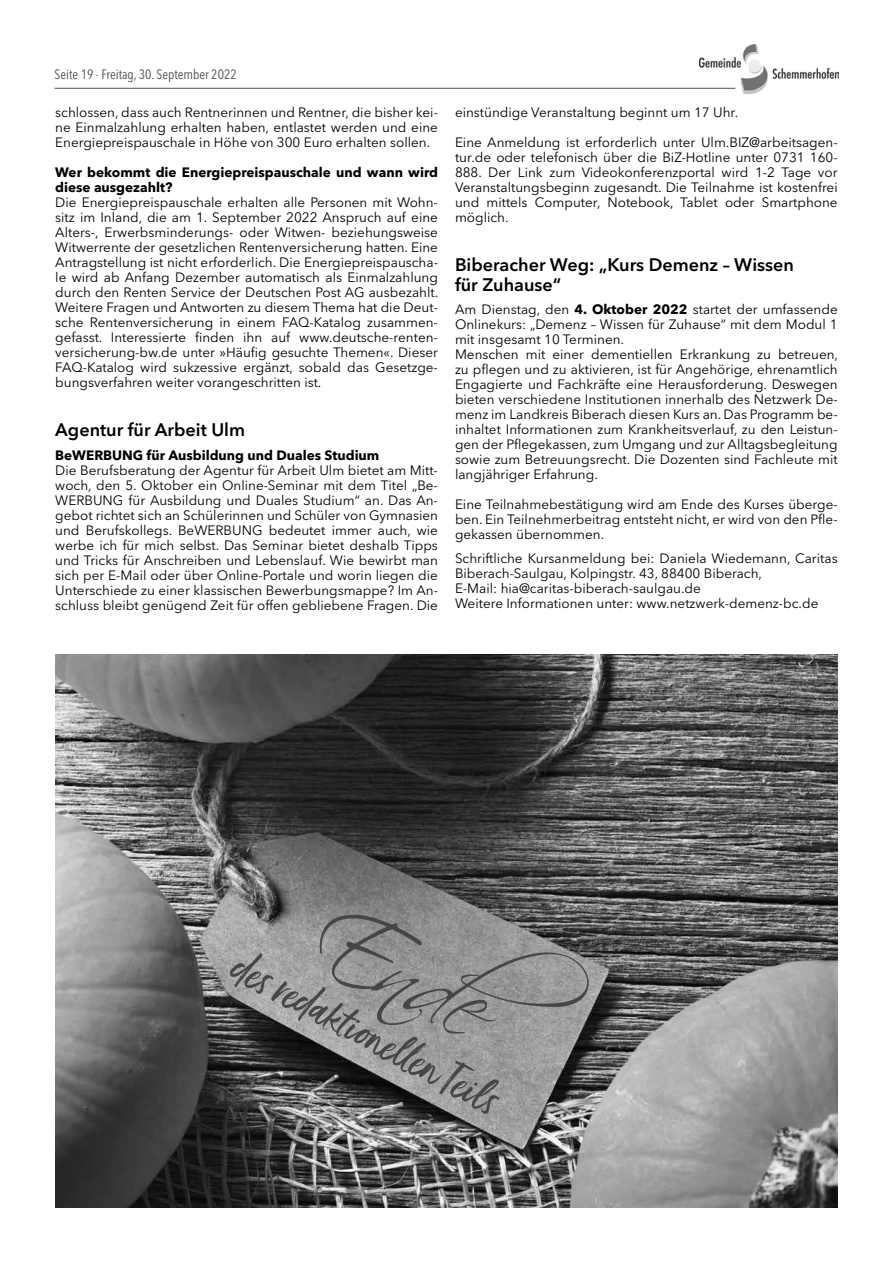
<style>
.page{position:relative;width:893px;height:1263px;background:#fff}
.page>*{position:absolute;margin:0;border:0;box-sizing:border-box;transform-origin:0 0}
.t1{font:101.85px "Scriptina Pro";color:#464547}
.t2{font:42.45px "Ernestand Emily";color:#464547}
.t3{font:600 18px/19.5px "Avenir Next W1 G";color:#000}
.t4{font:13.5px/15px "Avenir Next W1 G";color:#000;text-align:justify}
.t5{font:700 13.5px/15px "Avenir Next W1 G";color:#000}
.t6{font:condensed 13.5px "Avenir Next W1 G";color:#4d4d4f}
.s1{font-weight:700}
</style>
<div class="page">
<img style="left:699px;top:44px;width:139px;height:50px">
<hr style="left:55px;top:88px;width:680px;height:1px;background:#4d4d4f">
<img style="left:55px;top:655px;width:783px;height:552px">
<p class="t6" style="left:55px;top:63px;width:184px">Seite 19 · Freitag, 30. September 2022</p>
<p class="t4" style="left:55px;top:103px;width:384px">schlossen, dass auch Rentnerinnen und Rentner, die bisher kei&shy;ne Einmalzahlung erhalten haben, entlastet werden und eine Energiepreispauschale in Höhe von 300 Euro erhalten sollen.</p>
<p class="t5" style="left:55px;top:163px;width:384px">Wer bekommt die Energiepreispauschale und wann wird diese ausgezahlt?</p>
<p class="t4" style="left:55px;top:193px;width:385px">Die Energiepreispauschale erhalten alle Personen mit Wohn&shy;sitz im Inland, die am 1. September 2022 Anspruch auf eine Alters-, Erwerbsminderungs- oder Witwen- beziehungsweise Witwerrente der gesetzlichen Rentenversicherung hatten. Eine Antragstellung ist nicht erforderlich. Die Energiepreispauscha&shy;le wird ab Anfang Dezember automatisch als Einmalzahlung durch den Renten Service der Deutschen Post AG ausbezahlt.<br>Weitere Fragen und Antworten zu diesem Thema hat die Deut&shy;sche Rentenversicherung in einem FAQ-Katalog zusammen&shy;gefasst. Interessierte finden ihn auf www.deutsche-renten&shy;versicherung-bw.de unter »Häufig gesuchte Themen«. Dieser FAQ-Katalog wird sukzessive ergänzt, sobald das Gesetzge&shy;bungsverfahren weiter vorangeschritten ist.</p>
<h3 class="t3" style="left:55px;top:418px;width:191px">Agentur für Arbeit Ulm</h3>
<p class="t5" style="left:55px;top:446px;width:326px">BeWERBUNG für Ausbildung und Duales Studium</p>
<p class="t4" style="left:55px;top:461px;width:384px">Die Berufsberatung der Agentur für Arbeit Ulm bietet am Mitt&shy;woch, den 5. Oktober ein Online-Seminar mit dem Titel „Be-WERBUNG für Ausbildung und Duales Studium“ an. Das An&shy;gebot richtet sich an Schülerinnen und Schüler von Gymnasien und Berufskollegs. BeWERBUNG bedeutet immer auch, wie werbe ich für mich selbst. Das Seminar bietet deshalb Tipps und Tricks für Anschreiben und Lebenslauf. Wie bewirbt man sich per E-Mail oder über Online-Portale und worin liegen die Unterschiede zu einer klassischen Bewerbungsmappe? Im An&shy;schluss bleibt genügend Zeit für offen gebliebene Fragen. Die</p>
<p class="t4" style="left:455px;top:103px;width:285px">einstündige Veranstaltung beginnt um 17 Uhr.</p>
<p class="t4" style="left:455px;top:133px;width:384px">Eine Anmeldung ist erforderlich unter Ulm.BIZ@arbeitsagen&shy;tur.de oder telefonisch über die BiZ-Hotline unter 0731 160- 888. Der Link zum Videokonferenzportal wird 1-2 Tage vor Veranstaltungsbeginn zugesandt. Die Teilnahme ist kostenfrei und mittels Computer, Notebook, Tablet oder Smartphone möglich.</p>
<h3 class="t3" style="left:455px;top:253px;width:340px">Biberacher Weg: „Kurs Demenz – Wissen für Zuhause“</h3>
<p class="t4" style="left:455px;top:301px;width:385px;text-align:left">Am Dienstag, den <span class="s1">4. Oktober 2022</span> startet der umfassende Onlinekurs: „Demenz – Wissen für Zuhause“ mit dem Modul 1 mit insgesamt 10 Terminen.<br>Menschen mit einer dementiellen Erkrankung zu betreuen, zu pflegen und zu aktivieren, ist für Angehörige, ehrenamtlich Engagierte und Fachkräfte eine Herausforderung. Deswegen bieten verschiedene Institutionen innerhalb des Netzwerk De&shy;menz im Landkreis Biberach diesen Kurs an. Das Programm be&shy;inhaltet Informationen zum Krankheitsverlauf, zu den Leistun&shy;gen der Pflegekassen, zum Umgang und zur Alltagsbegleitung sowie zum Betreuungsrecht. Die Dozenten sind Fachleute mit langjähriger Erfahrung.</p>
<p class="t4" style="left:455px;top:496px;width:384px">Eine Teilnahmebestätigung wird am Ende des Kurses überge&shy;ben. Ein Teilnehmerbeitrag entsteht nicht, er wird von den Pfle&shy;gekassen übernommen.</p>
<p class="t4" style="left:455px;top:549px;width:384px;text-align:left">Schriftliche Kursanmeldung bei: Daniela Wiedemann, Caritas Biberach-Saulgau, Kolpingstr. 43, 88400 Biberach,<br>E-Mail: hia@caritas-biberach-saulgau.de<br>Weitere Informationen unter: www.netzwerk-demenz-bc.de</p>
<h1 class="t1" style="left:334px;top:871px;width:193px;rotate:25deg">Ende</h1>
<h2 class="t2" style="left:248px;top:940px;width:297px;rotate:28deg">des redaktionell en Teils</h2>
</div>
